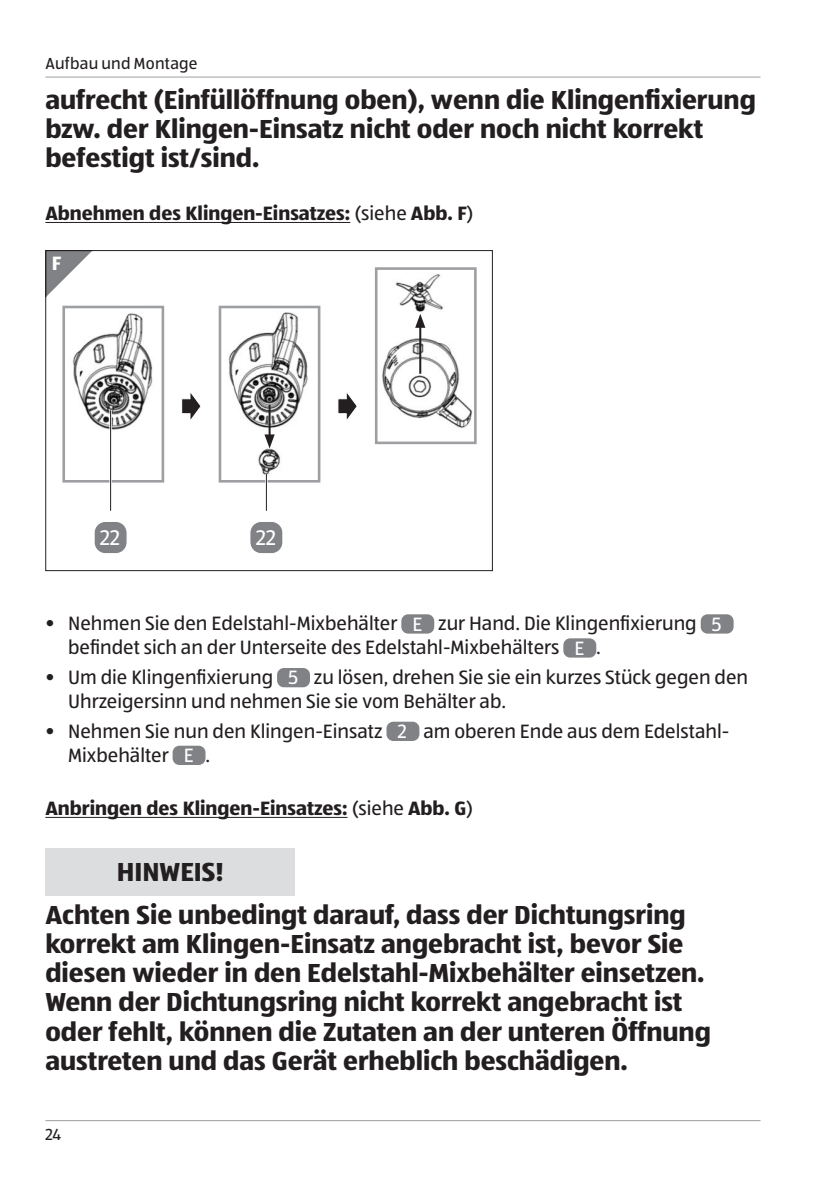
<style>
.page{position:relative;width:840px;height:1191px;background:#fff}
.page>*{position:absolute;margin:0;border:0;box-sizing:border-box;transform-origin:0 0}
.t1{font:700 27px/29px "ALDISUEDOT";color:#231f20}
.t2{font:22px "ALDISUEDOT";color:#fff}
.t3{font:20px/24px "ALDISUEDOT";color:#231f20}
.t4{font:700 20px "ALDISUEDOT";color:#231f20}
.t5{font:700 20px "ALDISUEDOT";color:#fff}
.t6{font:16.6px "ALDISUEDOT";letter-spacing:.015em;color:#231f20}
.s1{font-weight:400}
.s2{color:#fff}
</style>
<div class="page">
<hr style="left:45px;top:77px;width:715px;height:1px;background:#9e9fa3">
<hr style="left:45px;top:1120px;width:715px;height:1px;background:#9e9fa3">
<hr style="left:45px;top:222px;width:305px;height:1px;background:#231f20">
<hr style="left:45px;top:817px;width:302px;height:1px;background:#231f20">
<svg style="left:47px;top:252px;width:44px;height:44px"></svg>
<div style="left:45px;top:250px;width:447px;height:321px;border:1px solid #231f20"></div>
<img style="left:73px;top:313px;width:80px;height:117px">
<div style="left:62px;top:306px;width:102px;height:176px;border:3px solid #9e9fa3"></div>
<img style="left:228px;top:312px;width:80px;height:163px">
<div style="left:218px;top:306px;width:102px;height:176px;border:3px solid #9e9fa3"></div>
<img style="left:382px;top:274px;width:90px;height:155px">
<div style="left:374px;top:267px;width:102px;height:177px;border:3px solid #9e9fa3"></div>
<hr style="left:109px;top:410px;width:3px;height:101px;background:#fff">
<hr style="left:110px;top:410px;width:1px;height:101px;background:#231f20">
<hr style="left:265px;top:474px;width:2px;height:37px;background:#fff">
<hr style="left:266px;top:474px;width:1px;height:37px;background:#231f20">
<div style="left:94px;top:521px;width:33px;height:32px;background:#808285;border-radius:11px"></div>
<div style="left:94px;top:521px;width:33px;height:33px;border:1px solid #fff;border-radius:11px"></div>
<div style="left:250px;top:521px;width:33px;height:32px;background:#808285;border-radius:11px"></div>
<div style="left:249px;top:521px;width:34px;height:33px;border:1px solid #fff;border-radius:11px"></div>
<svg style="left:181px;top:393px;width:20px;height:27px"></svg>
<svg style="left:338px;top:393px;width:19px;height:27px"></svg>
<hr style="left:268px;top:405px;width:2px;height:32px;background:#231f20">
<svg style="left:264px;top:434px;width:10px;height:14px"></svg>
<hr style="left:419px;top:325px;width:2px;height:49px;background:#231f20">
<svg style="left:415px;top:314px;width:10px;height:14px"></svg>
<div style="left:401px;top:614px;width:33px;height:19px;background:#808285;border-radius:7px"></div>
<div style="left:700px;top:614px;width:33px;height:19px;background:#808285;border-radius:7px"></div>
<div style="left:563px;top:638px;width:33px;height:19px;background:#808285;border-radius:7px"></div>
<div style="left:277px;top:668px;width:33px;height:19px;background:#808285;border-radius:7px"></div>
<div style="left:386px;top:721px;width:33px;height:20px;background:#808285;border-radius:7px"></div>
<div style="left:172px;top:745px;width:33px;height:20px;background:#808285;border-radius:7px"></div>
<div style="left:45px;top:848px;width:250px;height:47px;background:#dcdddf"></div>
<p class="t6" style="left:45px;top:53px;width:154px">Aufbau und Montage</p>
<p class="t1" style="left:45px;top:84px;width:711px">aufrecht (Einfüllöffnung oben), wenn die Klingenfixierung bzw. der Klingen-Einsatz nicht oder noch nicht korrekt befestigt ist/sind.</p>
<p class="t4" style="left:45px;top:200px;width:429px">Abnehmen des Klingen-Einsatzes: <span class="s1">(siehe</span> Abb. F<span class="s1">)</span></p>
<p class="t5" style="left:52px;top:249px;width:11px">F</p>
<p class="t2" style="left:100px;top:523px;width:22px">22</p>
<p class="t2" style="left:256px;top:523px;width:22px">22</p>
<p class="t3" style="left:68px;top:611px;width:654px;text-indent:-23px">• Nehmen Sie den Edelstahl-Mixbehälter <span class="s2">E</span> zur Hand. Die Klingenfixierung <span class="s2">5 </span>befindet sich an der Unterseite des Edelstahl-Mixbehälters <span class="s2">E</span> .</p>
<p class="t3" style="left:68px;top:664px;width:681px;text-indent:-23px">• Um die Klingenfixierung <span class="s2">5</span> zu lösen, drehen Sie sie ein kurzes Stück gegen den<br>Uhrzeigersinn und nehmen Sie sie vom Behälter ab.</p>
<p class="t3" style="left:68px;top:718px;width:662px;text-indent:-23px">• Nehmen Sie nun den Klingen-Einsatz <span class="s2">2</span> am oberen Ende aus dem Edelstahl-<br>Mixbehälter <span class="s2">E</span> .</p>
<p class="t4" style="left:45px;top:795px;width:428px">Anbringen des Klingen-Einsatzes: <span class="s1">(siehe</span> Abb. G<span class="s1">)</span></p>
<p class="t1" style="left:45px;top:849px;width:641px;line-height:43.6px;text-indent:71px">HINWEIS!<br>Achten Sie unbedingt darauf, dass der Dichtungsring</p>
<p class="t1" style="left:45px;top:929px;width:666px">korrekt am Klingen-Einsatz angebracht ist, bevor Sie diesen wieder in den Edelstahl-Mixbehälter einsetzen.<br>Wenn der Dichtungsring nicht korrekt angebracht ist oder fehlt, können die Zutaten an der unteren Öffnung austreten und das Gerät erheblich beschädigen.</p>
<p class="t6" style="left:45px;top:1123px;width:17px">24</p>
</div>
